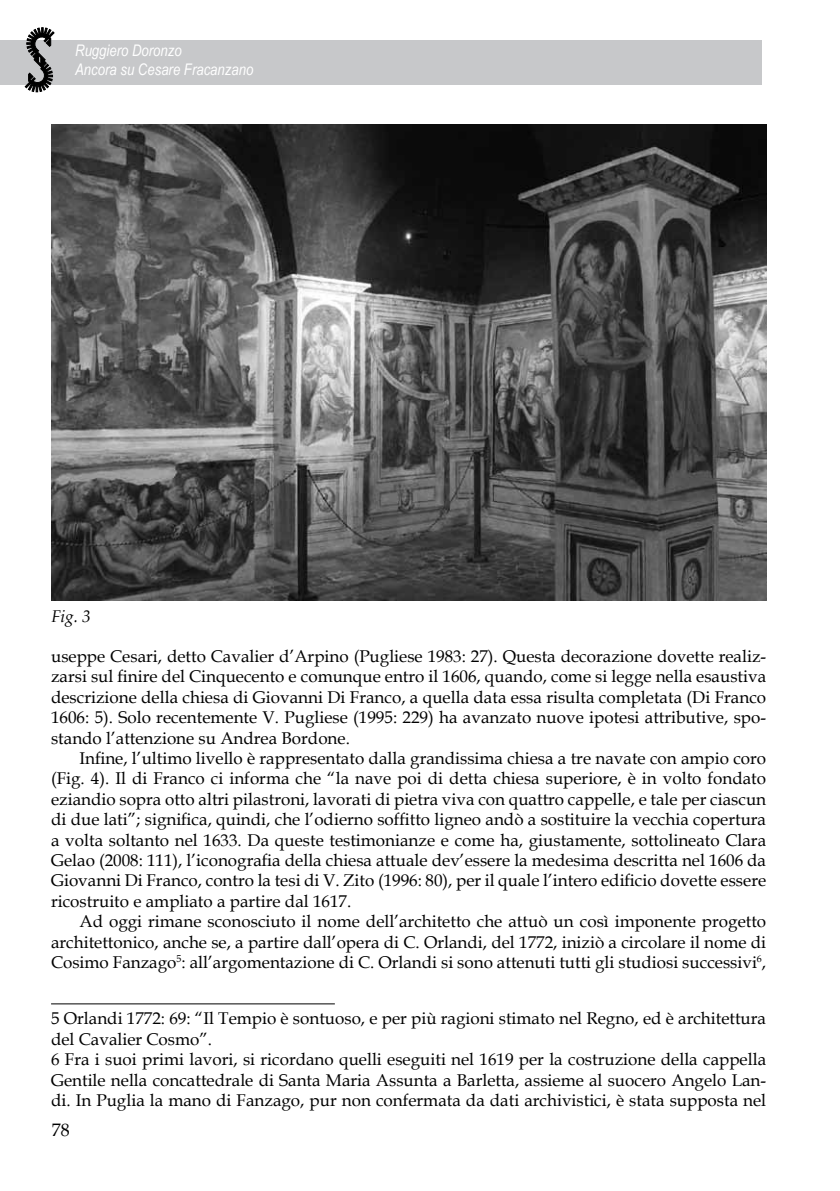
<style>
.page{position:relative;width:840px;height:1191px;background:#fff}
.page>*{position:absolute;margin:0;border:0;box-sizing:border-box;transform-origin:0 0}
.t1{font:18px "Book Antiqua";color:#000}
.t2{font:17px/20.4px "Book Antiqua";color:#000;text-align:justify}
.t3{font:italic 17px "Book Antiqua";color:#000}
.t4{font:italic 16px/19.2px "Arial Narrow";color:#fff}
</style>
<div class="page">
<div style="left:0;top:40px;width:762px;height:45px;background:#c7c8ca"></div>
<svg style="left:25px;top:27px;width:30px;height:65px"></svg>
<img style="left:51px;top:125px;width:714px;height:475px">
<hr style="left:51px;top:1003px;width:283px;height:1px;background:#000">
<p class="t4" style="left:75px;top:41px;width:179px">Ruggiero Doronzo<br>Ancora su Cesare Fracanzano</p>
<p class="t3" style="left:51px;top:604px;width:41px">Fig. 3</p>
<p class="t2" style="left:51px;top:645px;width:716px">useppe Cesari, detto Cavalier d’Arpino (Pugliese 1983: 27). Questa decorazione dovette realiz&shy;zarsi sul finire del Cinquecento e comunque entro il 1606, quando, come si legge nella esaustiva descrizione della chiesa di Giovanni Di Franco, a quella data essa risulta completata (Di Franco 1606: 5). Solo recentemente V. Pugliese (1995: 229) ha avanzato nuove ipotesi attributive, spo&shy;stando l’attenzione su Andrea Bordone.</p>
<p class="t2" style="left:51px;top:747px;width:716px;text-indent:28px">Infine, l’ultimo livello è rappresentato dalla grandissima chiesa a tre navate con ampio coro (Fig. 4). Il di Franco ci informa che “la nave poi di detta chiesa superiore, è in volto fondato eziandio sopra otto altri pilastroni, lavorati di pietra viva con quattro cappelle, e tale per ciascun di due lati”; significa, quindi, che l’odierno soffitto ligneo andò a sostituire la vecchia copertura a volta soltanto nel 1633. Da queste testimonianze e come ha, giustamente, sottolineato Clara Gelao (2008: 111), l’iconografia della chiesa attuale dev’essere la medesima descritta nel 1606 da Giovanni Di Franco, contro la tesi di V. Zito (1996: 80), per il quale l’intero edificio dovette essere ricostruito e ampliato a partire dal 1617.</p>
<p class="t2" style="left:51px;top:911px;width:716px;text-indent:28px">Ad oggi rimane sconosciuto il nome dell’architetto che attuò un così imponente progetto architettonico, anche se, a partire dall’opera di C. Orlandi, del 1772, iniziò a circolare il nome di Cosimo Fanzago<sup>5</sup>: all’argomentazione di C. Orlandi si sono attenuti tutti gli studiosi successivi<sup>6</sup>,</p>
<p class="t2" style="left:51px;top:1008px;width:716px;text-align:left">5 Orlandi 1772: 69: “Il Tempio è sontuoso, e per più ragioni stimato nel Regno, ed è architettura del Cavalier Cosmo”.<br>6 Fra i suoi primi lavori, si ricordano quelli eseguiti nel 1619 per la costruzione della cappella Gentile nella concattedrale di Santa Maria Assunta a Barletta, assieme al suocero Angelo Lan&shy;di. In Puglia la mano di Fanzago, pur non confermata da dati archivistici, è stata supposta nel</p>
<p class="t1" style="left:52px;top:1117px;width:19px">78</p>
</div>
